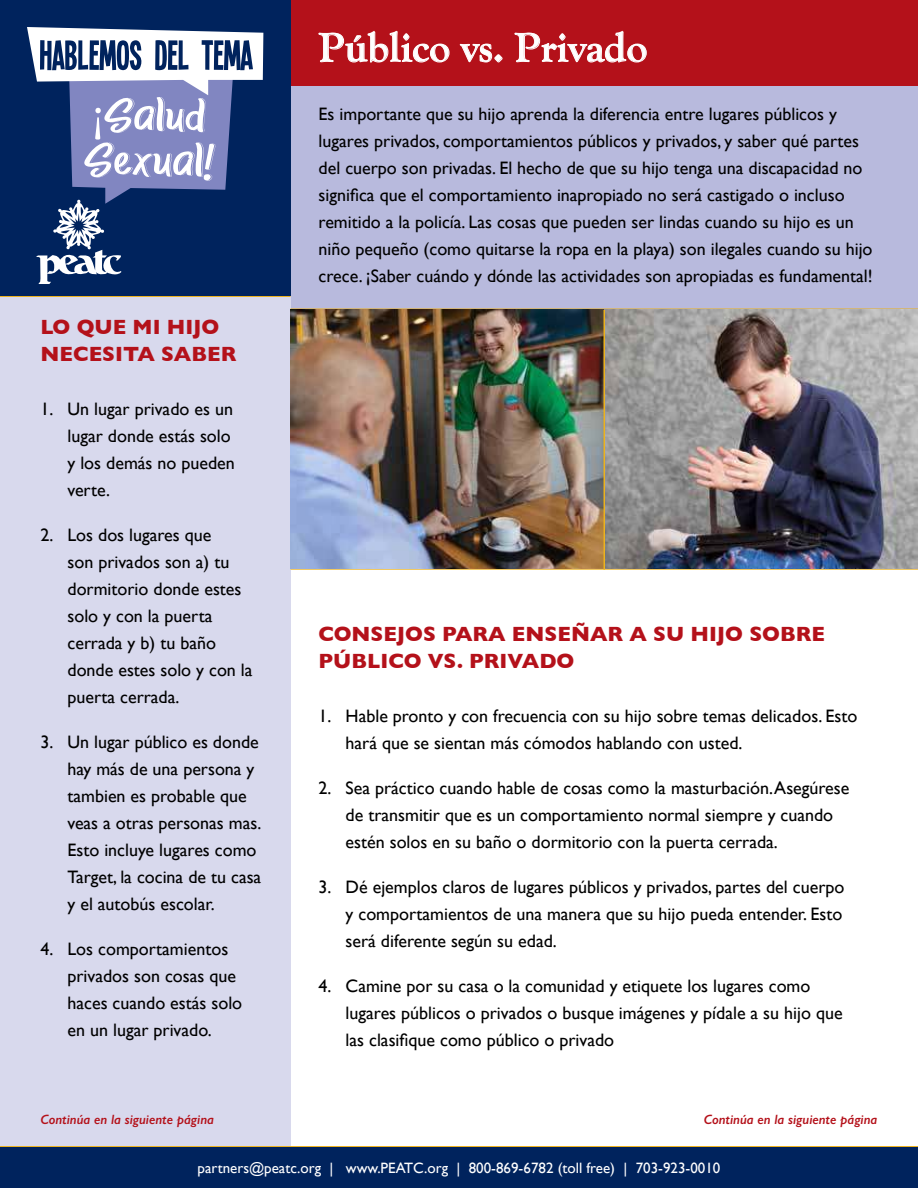
<style>
.page{position:relative;width:918px;height:1188px;background:#fff}
.page>*{position:absolute;margin:0;border:0;box-sizing:border-box;transform-origin:0 0}
.t1{font:700 42px "Goudy Old Style T";color:#fff}
.t2{font:700 21px/27px "Gill Sans";color:#b4111a}
.t3{font:18px/27px "Gill Sans";color:#000}
.t4{font:15px "Gill Sans";color:#fff}
.t5{font:italic 600 13.5px "Gill Sans";color:#b4111a}
</style>
<div class="page">
<div style="left:282px;top:0;width:636px;height:341px;background:#b8badd"></div>
<div style="left:0;top:297px;width:291px;height:891px;background:#d8d9ed"></div>
<hr style="left:291px;top:308px;width:627px;height:2px;background:#ecb21e">
<hr style="left:0;top:295px;width:291px;height:2px;background:#ecb21e">
<hr style="left:0;top:1146px;width:918px;height:1px;background:#ecb21e">
<div style="left:291px;top:0;width:627px;height:85px;background:#b4111a"></div>
<div style="left:0;top:0;width:291px;height:296px;background:#00235d"></div>
<svg style="left:27px;top:27px;width:236px;height:257px"></svg>
<hr style="left:291px;top:568px;width:627px;height:2px;background:#ecb21e">
<img style="left:291px;top:310px;width:627px;height:258px">
<hr style="left:604px;top:310px;width:1px;height:260px;background:#ecb21e">
<div style="left:0;top:1147px;width:918px;height:41px;background:#00235d"></div>
<h1 class="t1" style="left:319px;top:22px;width:330px">Público vs. Privado</h1>
<p class="t2" style="left:40px;top:314px;width:197px">LO QUE MI HIJO<br>NECESITA SABER</p>
<p class="t3" style="left:68px;top:397px;width:169px;text-indent:-27px">1. Un lugar privado es un lugar donde estás solo y los demás no pueden verte.</p>
<p class="t3" style="left:68px;top:523px;width:187px;text-indent:-27px">2. Los dos lugares que<br>son privados son a) tu dormitorio donde estes solo y con la puerta cerrada y b) tu baño donde estes solo y con la puerta cerrada.</p>
<p class="t3" style="left:68px;top:730px;width:195px;text-indent:-27px">3. Un lugar público es donde hay más de una persona y tambien es probable que veas a otras personas mas.<br>Esto incluye lugares como<br>Target, la cocina de tu casa y el autobús escolar.</p>
<p class="t3" style="left:68px;top:937px;width:176px;text-indent:-27px">4. Los comportamientos privados son cosas que haces cuando estás solo en un lugar privado.</p>
<p class="t3" style="left:319px;top:102px;width:556px">Es importante que su hijo aprenda la diferencia entre lugares públicos y lugares privados, comportamientos públicos y privados, y saber qué partes del cuerpo son privadas. El hecho de que su hijo tenga una discapacidad no significa que el comportamiento inapropiado no será castigado o incluso remitido a la policía. Las cosas que pueden ser lindas cuando su hijo es un niño pequeño (como quitarse la ropa en la playa) son ilegales cuando su hijo crece. ¡Saber cuándo y dónde las actividades son apropiadas es fundamental!</p>
<p class="t2" style="left:319px;top:620px;width:508px">CONSEJOS PARA ENSEÑAR A SU HIJO SOBRE<br>PÚBLICO VS. PRIVADO</p>
<p class="t3" style="left:346px;top:704px;width:513px;text-indent:-27px">1. Hable pronto y con frecuencia con su hijo sobre temas delicados. Esto hará que se sientan más cómodos hablando con usted.</p>
<p class="t3" style="left:346px;top:776px;width:505px;text-indent:-27px">2. Sea práctico cuando hable de cosas como la masturbación.Asegúrese de transmitir que es un comportamiento normal siempre y cuando estén solos en su baño o dormitorio con la puerta cerrada.</p>
<p class="t3" style="left:346px;top:875px;width:500px;text-indent:-27px">3. Dé ejemplos claros de lugares públicos y privados, partes del cuerpo y comportamientos de una manera que su hijo pueda entender. Esto será diferente según su edad.</p>
<p class="t3" style="left:346px;top:974px;width:499px;text-indent:-27px">4. Camine por su casa o la comunidad y etiquete los lugares como lugares públicos o privados o busque imágenes y pídale a su hijo que las clasifique como público o privado</p>
<p class="t5" style="left:41px;top:1115px;width:175px">Continúa en la siguiente página</p>
<p class="t5" style="left:704px;top:1115px;width:175px">Continúa en la siguiente página</p>
<p class="t4" style="left:198px;top:1159px;width:524px">partners@peatc.org | www.PEATC.org | 800-869-6782 (toll free) | 703-923-0010</p>
</div>
